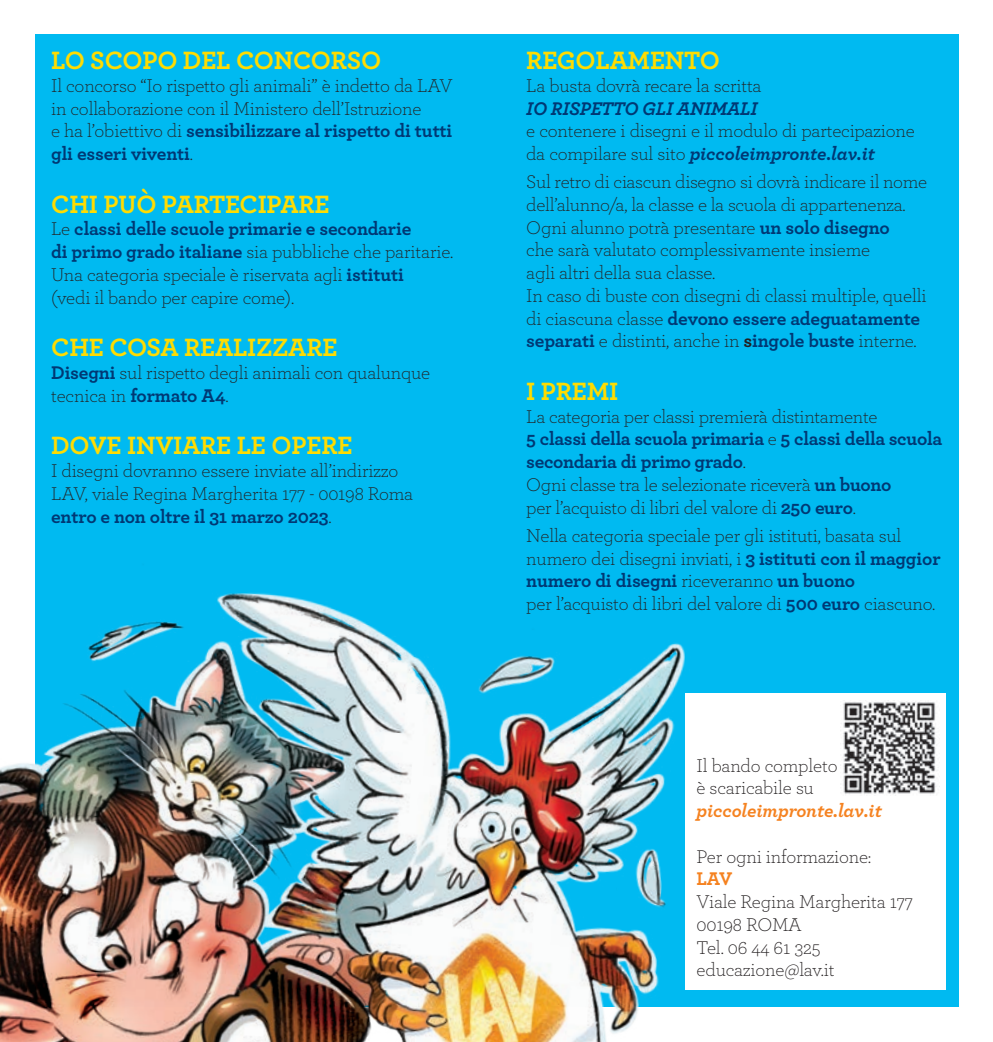
<style>
.page{position:relative;width:993px;height:1042px;background:#fff}
.page>*{position:absolute;margin:0;border:0;box-sizing:border-box;transform-origin:0 0}
.t1{font:700 26.25px "Archer";letter-spacing:-.01em;color:#ffdc01}
.t2{font:300 19.25px/22.8px "Archer";letter-spacing:-.01em;color:#231f20}
.t3{font:700 19.25px/22.8px "Archer";letter-spacing:-.015em;color:#013874}
.t4{font:italic 700 19.25px "Archer";letter-spacing:-.01em;color:#013874}
.t5{font:italic 700 19.25px "Archer";letter-spacing:-.01em;color:#f58220}
.t6{font:700 19.25px "Archer";color:#f58220}
.s1{font-weight:300;color:#231f20}
.s2{font-weight:700;color:#013874}
.s3{font-weight:300;font-style:normal;color:#231f20}
.s4{font-weight:700}
</style>
<div class="page">
<div style="left:35px;top:35px;width:922px;height:972px;background:#00baf1"></div>
<img style="left:0;top:593px;width:685px;height:449px">
<div style="left:685px;top:693px;width:260px;height:297px;background:#fff"></div>
<div style="left:839px;top:698px;width:100px;height:100px;background:#fff"></div>
<img style="left:843px;top:700px;width:93px;height:96px">
<p class="t1" style="left:51px;top:40px;width:331px">LO SCOPO DEL CONCORSO</p>
<p class="t2" style="left:51px;top:73px;width:403px">Il concorso “Io rispetto gli animali” è indetto da LAV in collaborazione con il Ministero dell’Istruzione</p>
<p class="t3" style="left:51px;top:118px;width:402px"><span class="s1">e ha l’obiettivo di</span> sensibilizzare al rispetto di tutti</p>
<p class="t3" style="left:51px;top:141px;width:143px">gli esseri viventi<span class="s1">.</span></p>
<p class="t1" style="left:51px;top:183px;width:280px">CHI PUÒ PARTECIPARE</p>
<p class="t3" style="left:51px;top:216px;width:362px"><span class="s1">Le</span> classi delle scuole primarie e secondarie</p>
<p class="t2" style="left:51px;top:240px;width:403px"><span class="s2">di primo grado italiane</span> sia pubbliche che paritarie.</p>
<p class="t2" style="left:51px;top:262px;width:354px">Una categoria speciale è riservata agli <span class="s2">istituti</span></p>
<p class="t2" style="left:51px;top:285px;width:244px">(vedi il bando per capire come).</p>
<p class="t1" style="left:51px;top:327px;width:288px">CHE COSA REALIZZARE</p>
<p class="t2" style="left:51px;top:360px;width:380px"><span class="s2">Disegni</span> sul rispetto degli animali con qualunque tecnica in <span class="s2">formato A4</span>.</p>
<p class="t1" style="left:51px;top:425px;width:303px">DOVE INVIARE LE OPERE</p>
<p class="t2" style="left:51px;top:458px;width:349px">I disegni dovranno essere inviate all’indirizzo</p>
<p class="t2" style="left:51px;top:481px;width:363px">LAV, viale Regina Margherita 177 - 00198 Roma</p>
<p class="t3" style="left:51px;top:503px;width:282px">entro e non oltre il 31 marzo 2023<span class="s1">.</span></p>
<p class="t1" style="left:526px;top:40px;width:195px">REGOLAMENTO</p>
<p class="t2" style="left:526px;top:73px;width:237px">La busta dovrà recare la scritta</p>
<p class="t4" style="left:526px;top:93px;width:233px">IO RISPETTO GLI ANIMALI</p>
<p class="t2" style="left:526px;top:119px;width:390px">e contenere i disegni e il modulo di partecipazione</p>
<p class="t4" style="left:526px;top:138px;width:350px"><span class="s3">da compilare sul sito</span> piccoleimpronte.lav.it</p>
<p class="t2" style="left:526px;top:170px;width:402px">Sul retro di ciascun disegno si dovrà indicare il nome dell’alunno/a, la classe e la scuola di appartenenza.</p>
<p class="t2" style="left:526px;top:215px;width:365px">Ogni alunno potrà presentare <span class="s2">un solo disegno</span></p>
<p class="t2" style="left:526px;top:238px;width:345px">che sarà valutato complessivamente insieme</p>
<p class="t2" style="left:526px;top:261px;width:191px">agli altri della sua classe.</p>
<p class="t2" style="left:526px;top:283px;width:401px">In caso di buste con disegni di classi multiple, quelli di ciascuna classe <span class="s2">devono essere adeguatamente separati</span> e distinti, anche in <span class="s4">s</span><span class="s2">ingole buste</span> interne.</p>
<p class="t1" style="left:526px;top:370px;width:94px">I PREMI</p>
<p class="t2" style="left:526px;top:404px;width:352px">La categoria per classi premierà distintamente</p>
<p class="t3" style="left:526px;top:426px;width:417px">5 classi della scuola primaria <span class="s1">e</span> 5 classi della scuola secondaria di primo grado<span class="s1">.</span></p>
<p class="t2" style="left:526px;top:472px;width:366px">Ogni classe tra le selezionate riceverà <span class="s2">un buono</span></p>
<p class="t2" style="left:526px;top:495px;width:331px">per l’acquisto di libri del valore di <span class="s2">250 euro</span>.</p>
<p class="t2" style="left:526px;top:523px;width:376px">Nella categoria speciale per gli istituti, basata sul</p>
<p class="t3" style="left:526px;top:545px;width:416px"><span class="s1">numero dei disegni inviati, i</span> 3 istituti con il maggior numero di disegni <span class="s1">riceveranno</span> un buono</p>
<p class="t2" style="left:526px;top:591px;width:410px">per l’acquisto di libri del valore di <span class="s2">500 euro</span> ciascuno.</p>
<p class="t2" style="left:696px;top:753px;width:142px">Il bando completo</p>
<p class="t2" style="left:696px;top:776px;width:119px">è scaricabile su</p>
<p class="t5" style="left:696px;top:795px;width:187px">piccoleimpronte.lav.it</p>
<p class="t2" style="left:696px;top:844px;width:176px">Per ogni informazione:</p>
<p class="t6" style="left:696px;top:864px;width:37px">LAV</p>
<p class="t2" style="left:696px;top:889px;width:218px">Viale Regina Margherita 177</p>
<p class="t2" style="left:696px;top:912px;width:107px">00198 ROMA</p>
<p class="t2" style="left:696px;top:935px;width:125px">Tel. 06 44 61 325</p>
<p class="t2" style="left:696px;top:958px;width:139px">educazione@lav.it</p>
</div>
